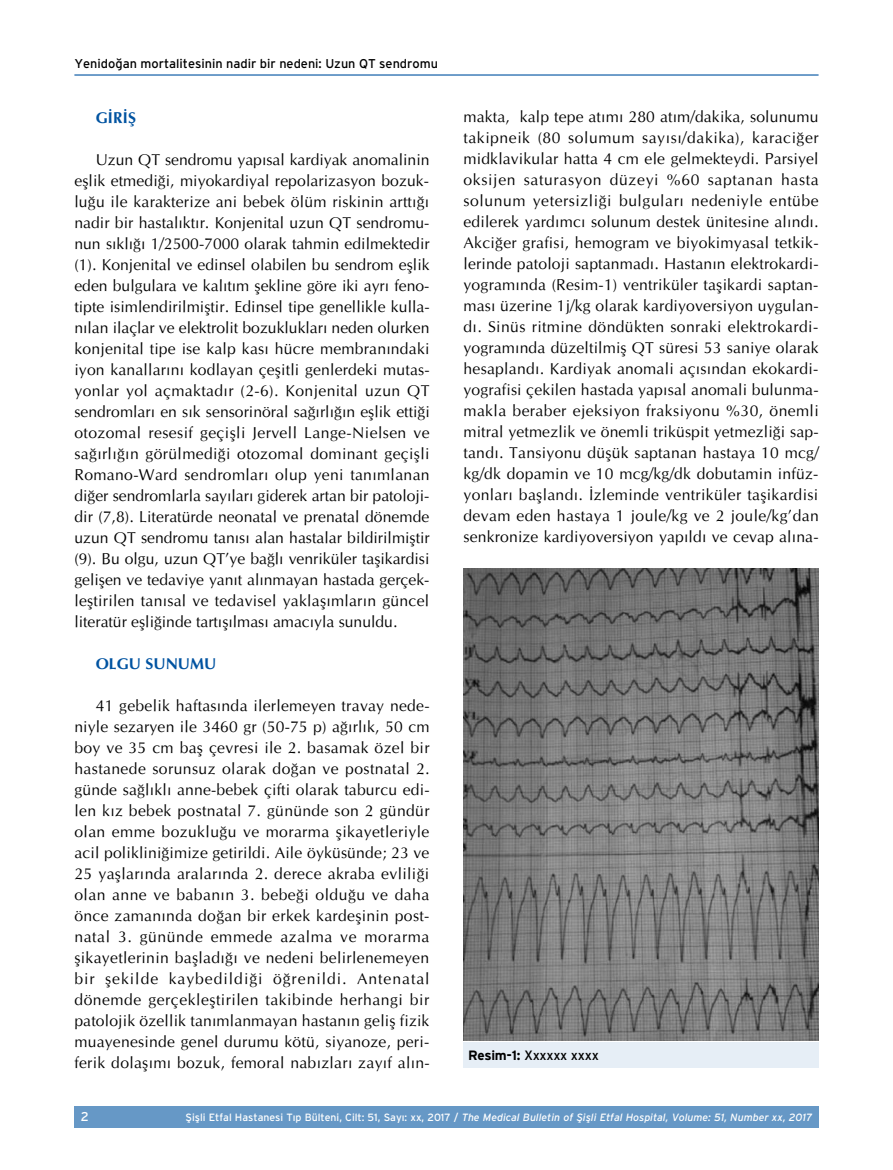
<style>
.page{position:relative;width:893px;height:1170px;background:#fff}
.page>*{position:absolute;margin:0;border:0;box-sizing:border-box;transform-origin:0 0}
.t1{font:15.75px/21px "Optima";letter-spacing:.01em;color:#000;text-align:justify}
.t2{font:700 15.75px "Optima";color:#0053a1}
.t3{font:13.5px "Interstate";letter-spacing:-.02em;color:#000}
.t4{font:12.75px "Interstate";color:#000}
.t5{font:12.75px "Interstate";color:#fff}
.t6{font:italic 10.5px "Interstate";color:#fff}
.s1{font-weight:700}
.s2{font-style:normal}
</style>
<div class="page">
<div style="left:74px;top:1106px;width:745px;height:21px;background:#6698c6"></div>
<hr style="left:74px;top:74px;width:745px;height:2px;background:#0053a1">
<div style="left:463px;top:1042px;width:356px;height:25px;background:#e6eef6"></div>
<img style="left:463px;top:568px;width:356px;height:472px">
<p class="t4" style="left:74px;top:57px;width:365px">Yenidoğan mortalitesinin nadir bir nedeni: Uzun QT sendromu</p>
<p class="t2" style="left:96px;top:107px;width:42px">GİRİŞ</p>
<p class="t1" style="left:74px;top:149px;width:357px;text-indent:21px">Uzun QT sendromu yapısal kardiyak anomalinin eşlik etmediği, miyokardiyal repolarizasyon bozuk&shy;luğu ile karakterize ani bebek ölüm riskinin arttığı nadir bir hastalıktır. Konjenital uzun QT sendromu&shy;nun sıklığı 1/2500-7000 olarak tahmin edilmektedir (1). Konjenital ve edinsel olabilen bu sendrom eşlik eden bulgulara ve kalıtım şekline göre iki ayrı feno&shy;tipte isimlendirilmiştir. Edinsel tipe genellikle kulla&shy;nılan ilaçlar ve elektrolit bozuklukları neden olurken konjenital tipe ise kalp kası hücre membranındaki iyon kanallarını kodlayan çeşitli genlerdeki mutas&shy;yonlar yol açmaktadır (2-6). Konjenital uzun QT sendromları en sık sensorinöral sağırlığın eşlik ettiği otozomal resesif geçişli Jervell Lange-Nielsen ve sağırlığın görülmediği otozomal dominant geçişli Romano-Ward sendromları olup yeni tanımlanan diğer sendromlarla sayıları giderek artan bir patoloji&shy;dir (7,8). Literatürde neonatal ve prenatal dönemde uzun QT sendromu tanısı alan hastalar bildirilmiştir (9). Bu olgu, uzun QT’ye bağlı venriküler taşikardisi gelişen ve tedaviye yanıt alınmayan hastada gerçek&shy;leştirilen tanısal ve tedavisel yaklaşımların güncel literatür eşliğinde tartışılması amacıyla sunuldu.</p>
<p class="t2" style="left:96px;top:653px;width:122px">OLGU SUNUMU</p>
<p class="t1" style="left:74px;top:695px;width:357px;text-indent:21px">41 gebelik haftasında ilerlemeyen travay nede&shy;niyle sezaryen ile 3460 gr (50-75 p) ağırlık, 50 cm boy ve 35 cm baş çevresi ile 2. basamak özel bir hastanede sorunsuz olarak doğan ve postnatal 2. günde sağlıklı anne-bebek çifti olarak taburcu edi&shy;len kız bebek postnatal 7. gününde son 2 gündür olan emme bozukluğu ve morarma şikayetleriyle acil polikliniğimize getirildi. Aile öyküsünde; 23 ve 25 yaşlarında aralarında 2. derece akraba evliliği olan anne ve babanın 3. bebeği olduğu ve daha önce zamanında doğan bir erkek kardeşinin post&shy;natal 3. gününde emmede azalma ve morarma şikayetlerinin başladığı ve nedeni belirlenemeyen bir şekilde kaybedildiği öğrenildi. Antenatal dönemde gerçekleştirilen takibinde herhangi bir patolojik özellik tanımlanmayan hastanın geliş fizik muayenesinde genel durumu kötü, siyanoze, peri&shy;ferik dolaşımı bozuk, femoral nabızları zayıf alın-</p>
<p class="t1" style="left:463px;top:106px;width:357px">makta, kalp tepe atımı 280 atım/dakika, solunumu takipneik (80 solumum sayısı/dakika), karaciğer midklavikular hatta 4 cm ele gelmekteydi. Parsiyel oksijen saturasyon düzeyi %60 saptanan hasta solunum yetersizliği bulguları nedeniyle entübe edilerek yardımcı solunum destek ünitesine alındı.<br>Akciğer grafisi, hemogram ve biyokimyasal tetkik&shy;lerinde patoloji saptanmadı. Hastanın elektrokardi&shy;yogramında (Resim-1) ventriküler taşikardi saptan&shy;ması üzerine 1j/kg olarak kardiyoversiyon uygulan&shy;dı. Sinüs ritmine döndükten sonraki elektrokardi&shy;yogramında düzeltilmiş QT süresi 53 saniye olarak hesaplandı. Kardiyak anomali açısından ekokardi&shy;yografisi çekilen hastada yapısal anomali bulunma&shy;makla beraber ejeksiyon fraksiyonu %30, önemli mitral yetmezlik ve önemli triküspit yetmezliği sap&shy;tandı. Tansiyonu düşük saptanan hastaya 10 mcg/ kg/dk dopamin ve 10 mcg/kg/dk dobutamin infüz&shy;yonları başlandı. İzleminde ventriküler taşikardisi devam eden hastaya 1 joule/kg ve 2 joule/kg’dan senkronize kardiyoversiyon yapıldı ve cevap alına-</p>
<p class="t3" style="left:468px;top:1047px;width:132px"><span class="s1">Resim-1:</span> Xxxxxx xxxx</p>
<p class="t5" style="left:81px;top:1108px;width:10px">2</p>
<p class="t6" style="left:186px;top:1110px;width:628px"><span class="s2">Şişli Etfal Hastanesi T›p Bülteni, Cilt: 51, Say›: xx, 2017 /</span> The Medical Bulletin of Şişli Etfal Hospital, Volume: 51, Number xx, 2017</p>
</div>
